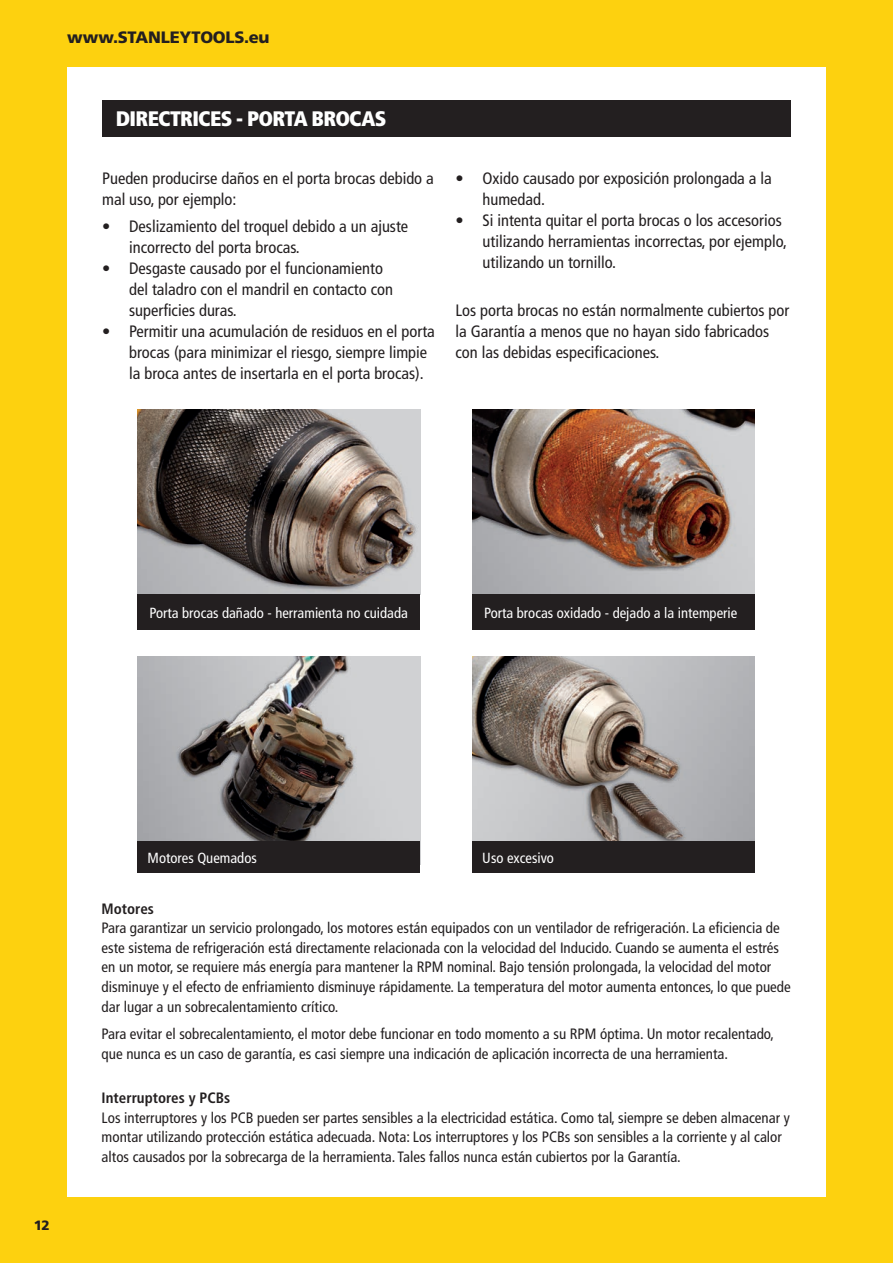
<style>
.page{position:relative;width:893px;height:1263px;background:#fdd10f}
.page>*{position:absolute;margin:0;border:0;box-sizing:border-box;transform-origin:0 0}
.Product_Desc_Header{font:900 condensed 21px "Frutiger LT Pro";letter-spacing:-.03em;color:#fff}
.Body_Copy{font:condensed 16.5px/21px "Frutiger LT Pro";color:#231f20}
.t1{font:900 16.5px "Frutiger LT Pro";letter-spacing:-.015em;color:#231f20}
.Body_Copy-2{font:condensed 15px/19.6px "Frutiger LT Pro";color:#231f20}
.Body_Copy-3{font:700 condensed 15px "Frutiger LT Pro";color:#231f20}
.t2{font:condensed 14.7px "Frutiger LT Pro";color:#fff}
.t3{font:900 13.5px "Frutiger LT Pro";color:#231f20}
</style>
<div class="page">
<div style="left:67px;top:67px;width:758px;height:1129px;background:#fff"></div>
<img style="left:137px;top:409px;width:283px;height:185px">
<div style="left:102px;top:100px;width:688px;height:36px;background:#231f20"></div>
<img style="left:472px;top:409px;width:283px;height:185px">
<img style="left:472px;top:656px;width:283px;height:185px">
<img style="left:137px;top:656px;width:283px;height:185px">
<div style="left:137px;top:594px;width:283px;height:36px;background:#231f20"></div>
<div style="left:472px;top:594px;width:283px;height:36px;background:#231f20"></div>
<div style="left:472px;top:841px;width:283px;height:32px;background:#231f20"></div>
<div style="left:137px;top:841px;width:283px;height:32px;background:#231f20"></div>
<p class="t1" style="left:67px;top:27px;width:204px">www.STANLEYTOOLS.eu</p>
<p class="Product_Desc_Header" style="left:116px;top:105px;width:272px">DIRECTRICES - PORTA BROCAS</p>
<p class="Body_Copy" style="left:102px;top:168px;width:333px">Pueden producirse daños en el porta brocas debido a mal uso, por ejemplo:</p>
<p class="Body_Copy" style="left:129px;top:216px;width:281px;text-indent:-27px">• Deslizamiento del troquel debido a un ajuste incorrecto del porta brocas.</p>
<p class="Body_Copy" style="left:129px;top:258px;width:265px;text-indent:-27px">• Desgaste causado por el funcionamiento del taladro con el mandril en contacto con superficies duras.</p>
<p class="Body_Copy" style="left:129px;top:321px;width:307px;text-indent:-27px">• Permitir una acumulación de residuos en el porta brocas (para minimizar el riesgo, siempre limpie la broca antes de insertarla en el porta brocas).</p>
<p class="Body_Copy" style="left:482px;top:168px;width:291px;text-indent:-27px">• Oxido causado por exposición prolongada a la humedad.</p>
<p class="Body_Copy" style="left:482px;top:210px;width:306px;text-indent:-27px">• Si intenta quitar el porta brocas o los accesorios utilizando herramientas incorrectas, por ejemplo, utilizando un tornillo.</p>
<p class="Body_Copy" style="left:455px;top:300px;width:335px">Los porta brocas no están normalmente cubiertos por la Garantía a menos que no hayan sido fabricados con las debidas especificaciones.</p>
<p class="t2" style="left:150px;top:604px;width:260px">Porta brocas dañado - herramienta no cuidada</p>
<p class="t2" style="left:484px;top:604px;width:254px">Porta brocas oxidado - dejado a la intemperie</p>
<p class="t3" style="left:34px;top:1217px;width:18px">12</p>
<p class="t2" style="left:148px;top:849px;width:111px">Motores Quemados</p>
<p class="t2" style="left:482px;top:849px;width:73px">Uso excesivo</p>
<p class="Body_Copy-3" style="left:102px;top:899px;width:54px">Motores</p>
<p class="Body_Copy-2" style="left:102px;top:918px;width:691px">Para garantizar un servicio prolongado, los motores están equipados con un ventilador de refrigeración. La eficiencia de este sistema de refrigeración está directamente relacionada con la velocidad del Inducido. Cuando se aumenta el estrés en un motor, se requiere más energía para mantener la RPM nominal. Bajo tensión prolongada, la velocidad del motor disminuye y el efecto de enfriamiento disminuye rápidamente. La temperatura del motor aumenta entonces, lo que puede dar lugar a un sobrecalentamiento crítico.</p>
<p class="Body_Copy-2" style="left:102px;top:1023px;width:674px;line-height:20.2px">Para evitar el sobrecalentamiento, el motor debe funcionar en todo momento a su RPM óptima. Un motor recalentado, que nunca es un caso de garantía, es casi siempre una indicación de aplicación incorrecta de una herramienta.</p>
<p class="Body_Copy-3" style="left:102px;top:1089px;width:130px">Interruptores y PCBs</p>
<p class="Body_Copy-2" style="left:102px;top:1108px;width:690px">Los interruptores y los PCB pueden ser partes sensibles a la electricidad estática. Como tal, siempre se deben almacenar y montar utilizando protección estática adecuada. Nota: Los interruptores y los PCBs son sensibles a la corriente y al calor altos causados por la sobrecarga de la herramienta. Tales fallos nunca están cubiertos por la Garantía.</p>
</div>
